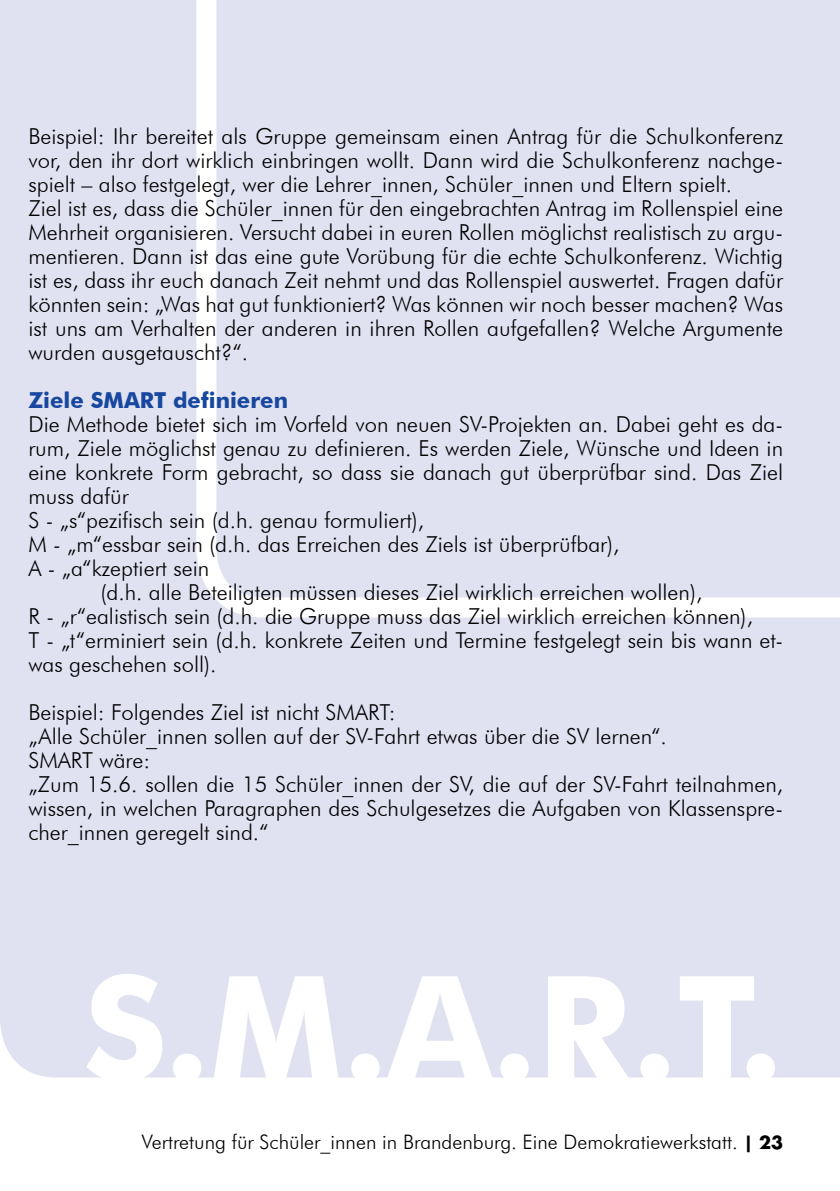
<style>
.page{position:relative;width:840px;height:1191px;background:#fff}
.page>*{position:absolute;margin:0;border:0;box-sizing:border-box;transform-origin:0 0}
.t1{font:700 144px "Futura BT";color:#fff}
.t2{font:300 22px/24px "Futura BT";color:#000}
.t3{font:700 22px "Futura BT";color:#17479e}
.t4{font:300 20px "Futura BT";color:#000}
.s1{font-family:"Futura";font-weight:700}
</style>
<div class="page">
<div style="left:0;top:0;width:839px;height:1077px;background:#e0e2f2"></div>
<div style="left:196px;top:0;width:643px;height:617px;background:#e0e2f2"></div>
<p class="t2" style="left:28px;top:124px;width:756px">Beispiel: Ihr bereitet als Gruppe gemeinsam einen Antrag für die Schulkonferenz vor, den ihr dort wirklich einbringen wollt. Dann wird die Schulkonferenz nachge&shy;spielt – also festgelegt, wer die Lehrer_innen, Schüler_innen und Eltern spielt.<br>Ziel ist es, dass die Schüler_innen für den eingebrachten Antrag im Rollenspiel eine Mehrheit organisieren. Versucht dabei in euren Rollen möglichst realistisch zu argu&shy;mentieren. Dann ist das eine gute Vorübung für die echte Schulkonferenz. Wichtig ist es, dass ihr euch danach Zeit nehmt und das Rollenspiel auswertet. Fragen dafür könnten sein: „Was hat gut funktioniert? Was können wir noch besser machen? Was ist uns am Verhalten der anderen in ihren Rollen aufgefallen? Welche Argumente wurden ausgetauscht?“.</p>
<p class="t3" style="left:28px;top:387px;width:261px">Ziele SMART definieren</p>
<p class="t2" style="left:28px;top:412px;width:755px">Die Methode bietet sich im Vorfeld von neuen SV-Projekten an. Dabei geht es da-</p>
<p class="t2" style="left:28px;top:436px;width:755px">rum, Ziele möglichst genau zu definieren. Es werden Ziele, Wünsche und Ideen in</p>
<p class="t2" style="left:28px;top:460px;width:755px">eine konkrete Form gebracht, so dass sie danach gut überprüfbar sind. Das Ziel</p>
<p class="t2" style="left:28px;top:484px;width:102px">muss dafür</p>
<p class="t2" style="left:28px;top:508px;width:397px">S - „s“pezifisch sein (d.h. genau formuliert),</p>
<p class="t2" style="left:28px;top:532px;width:592px">M - „m“essbar sein (d.h. das Erreichen des Ziels ist überprüfbar),</p>
<p class="t2" style="left:28px;top:556px;width:182px">A - „a“kzeptiert sein</p>
<p class="t2" style="left:100px;top:580px;width:603px">(d.h. alle Beteiligten müssen dieses Ziel wirklich erreichen wollen),</p>
<p class="t2" style="left:28px;top:604px;width:725px">R - „r“ealistisch sein (d.h. die Gruppe muss das Ziel wirklich erreichen können),</p>
<p class="t2" style="left:28px;top:628px;width:756px">T - „t“erminiert sein (d.h. konkrete Zeiten und Termine festgelegt sein bis wann et-</p>
<p class="t2" style="left:28px;top:652px;width:189px">was geschehen soll).</p>
<p class="t2" style="left:28px;top:700px;width:756px">Beispiel: Folgendes Ziel ist nicht SMART:<br>„Alle Schüler_innen sollen auf der SV-Fahrt etwas über die SV lernen“.<br>SMART wäre:<br>„Zum 15.6. sollen die 15 Schüler_innen der SV, die auf der SV-Fahrt teilnahmen, wissen, in welchen Paragraphen des Schulgesetzes die Aufgaben von Klassenspre&shy;cher_innen geregelt sind.“</p>
<h1 class="t1" style="left:83px;top:940px;width:700px">S.M.A.R.T.</h1>
<p class="t4" style="left:142px;top:1130px;width:642px">Vertretung für Schüler_innen in Brandenburg. Eine Demokratiewerkstatt. <span class="s1">| 23</span></p>
</div>
